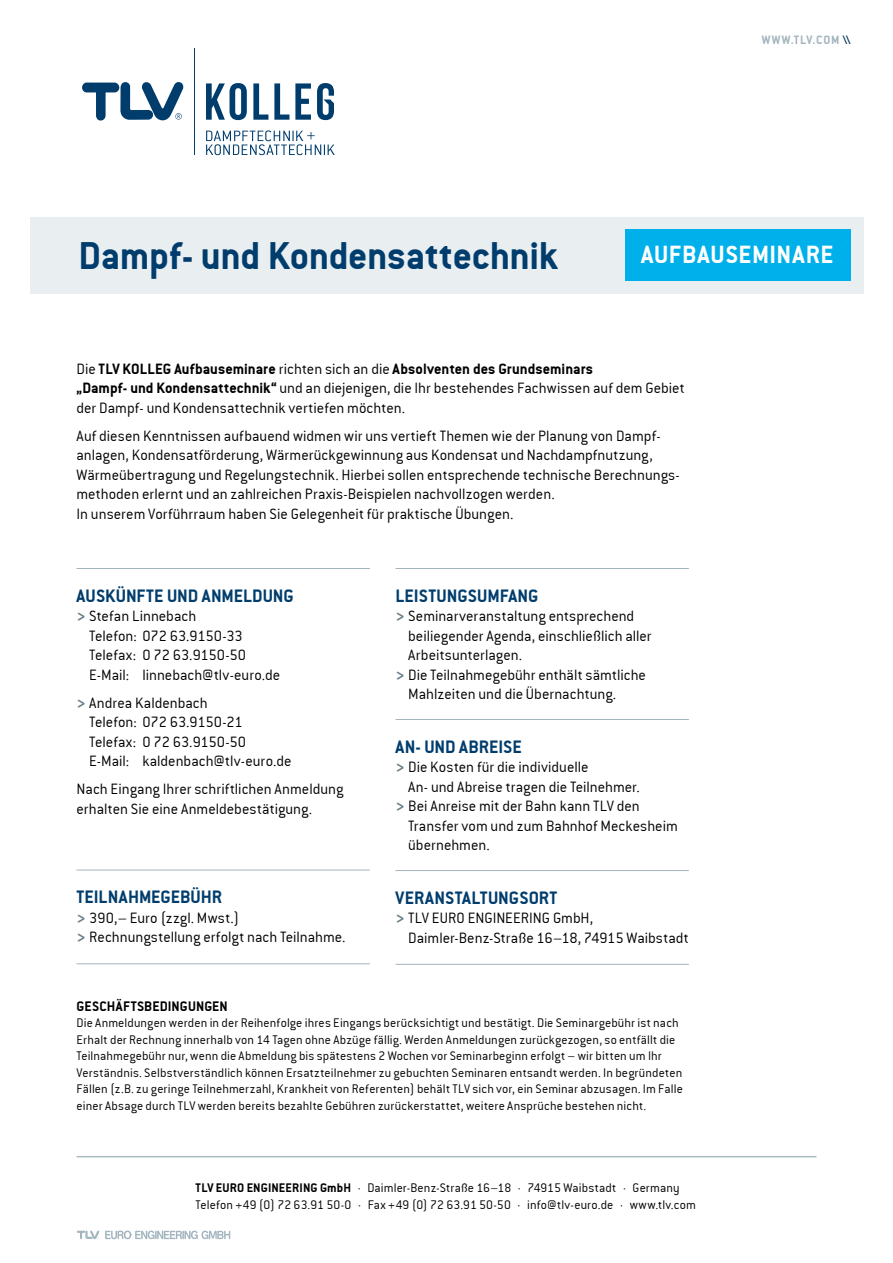
<style>
.page{position:relative;width:893px;height:1263px;background:#fff}
.page>*{position:absolute;margin:0;border:0;box-sizing:border-box;transform-origin:0 0}
.t1{font:42px "Conduit ITCTT Bold";letter-spacing:-.01em;color:#003d6d}
.t2{font:27px "Conduit ITCTT Bold";letter-spacing:.025em;color:#fff}
.t3{font:19.5px "Conduit ITCTT Bold";color:#003d6d}
.t4{font:16.2px/19.5px "Conduit ITCTT Light";color:#000}
.t5{font:16.2px "Conduit ITCTT Bold";letter-spacing:.005em;color:#000}
.t6{font:15px "Conduit ITCTT Bold";letter-spacing:.01em;color:#000}
.t7{font:13.5px/16.5px "Conduit ITCTT Light";letter-spacing:.01em;color:#000}
.t8{font:13.2px "Conduit ITCTT Bold";letter-spacing:.065em;color:#a3b5be}
.s1{color:#003560}
.s2{font-family:"Conduit ITCTT Light"}
.s3{font-family:"Conduit ITCTT Bold"}
.s4{font-family:"Conduit ITCTT Bold";font-size:18px;color:#697e88}
</style>
<div class="page">
<svg style="left:77px;top:1230px;width:22px;height:9px"></svg>
<svg style="left:105px;top:1230px;width:125px;height:9px"></svg>
<div style="left:30px;top:217px;width:833px;height:76px;background:#e6ebef"></div>
<div style="left:625px;top:230px;width:225px;height:51px;background:#00b0eb"></div>
<hr style="left:77px;top:1156px;width:739px;height:1px;background:#aabbc4">
<svg style="left:82px;top:82px;width:102px;height:39px"></svg>
<hr style="left:194px;top:48px;width:1px;height:107px;background:#003d6d">
<svg style="left:206px;top:130px;width:129px;height:25px"></svg>
<svg style="left:206px;top:83px;width:41px;height:37px"></svg>
<svg style="left:253px;top:83px;width:15px;height:37px"></svg>
<svg style="left:274px;top:83px;width:15px;height:37px"></svg>
<svg style="left:295px;top:83px;width:16px;height:37px"></svg>
<svg style="left:317px;top:83px;width:17px;height:37px"></svg>
<hr style="left:77px;top:568px;width:293px;height:1px;background:#a3b5be">
<hr style="left:77px;top:870px;width:293px;height:1px;background:#a3b5be">
<hr style="left:77px;top:963px;width:293px;height:1px;background:#a3b5be">
<hr style="left:395px;top:568px;width:294px;height:1px;background:#a3b5be">
<hr style="left:395px;top:719px;width:294px;height:1px;background:#a3b5be">
<hr style="left:395px;top:870px;width:294px;height:1px;background:#a3b5be">
<hr style="left:395px;top:964px;width:294px;height:1px;background:#a3b5be">
<p class="t8" style="left:762px;top:32px;width:90px">WWW.TLV.COM <span class="s1">\\</span></p>
<h1 class="t1" style="left:79px;top:230px;width:480px">Dampf- und Kondensattechnik</h1>
<h2 class="t2" style="left:641px;top:238px;width:194px">AUFBAUSEMINARE</h2>
<p class="t5" style="left:77px;top:359px;width:518px"><span class="s2">Die</span> TLV KOLLEG Aufbauseminare <span class="s2">richten sich an die</span> Absolventen des Grundseminars</p>
<p class="t4" style="left:77px;top:378px;width:610px"><span class="s3">„Dampf- und Kondensattechnik“</span> und an diejenigen, die Ihr bestehendes Fachwissen auf dem Gebiet der Dampf- und Kondensattechnik vertiefen möchten.</p>
<p class="t4" style="left:77px;top:425px;width:605px">Auf diesen Kenntnissen aufbauend widmen wir uns vertieft Themen wie der Planung von Dampf&shy;anlagen, Kondensatförderung, Wärmerückgewinnung aus Kondensat und Nachdampfnutzung, Wärmeübertragung und Regelungstechnik. Hierbei sollen entsprechende technische Berechnungs&shy;methoden erlernt und an zahlreichen Praxis-Beispielen nachvollzogen werden.<br>In unserem Vorführraum haben Sie Gelegenheit für praktische Übungen.</p>
<p class="t3" style="left:77px;top:584px;width:219px">AUSKÜNFTE UND ANMELDUNG</p>
<p class="t4" style="left:89px;top:606px;width:192px;text-indent:-13px"><span class="s4">&gt;</span> Stefan Linnebach<br>Telefon: 072 63.9150-33<br>Telefax: 0 72 63.9150-50<br>E-Mail: linnebach@tlv-euro.de</p>
<p class="t4" style="left:89px;top:692px;width:204px;text-indent:-13px"><span class="s4">&gt;</span> Andrea Kaldenbach<br>Telefon: 072 63.9150-21<br>Telefax: 0 72 63.9150-50<br>E-Mail: kaldenbach@tlv-euro.de</p>
<p class="t4" style="left:77px;top:779px;width:268px">Nach Eingang Ihrer schriftlichen Anmeldung erhalten Sie eine Anmeldebestätigung.</p>
<p class="t3" style="left:77px;top:885px;width:147px">TEILNAHMEGEBÜHR</p>
<p class="t4" style="left:77px;top:907px;width:271px"><span class="s4">&gt;</span> 390,– Euro (zzgl. Mwst.)<br><span class="s4">&gt;</span> Rechnungstellung erfolgt nach Teilnahme.</p>
<p class="t3" style="left:395px;top:584px;width:145px">LEISTUNGSUMFANG</p>
<p class="t4" style="left:395px;top:606px;width:240px"><span class="s4">&gt;</span> Seminarveranstaltung entsprechend</p>
<p class="t4" style="left:408px;top:625px;width:245px">beiliegender Agenda, einschließlich aller</p>
<p class="t4" style="left:408px;top:645px;width:115px">Arbeitsunterlagen.</p>
<p class="t4" style="left:395px;top:664px;width:252px"><span class="s4">&gt;</span> Die Teilnahmegebühr enthält sämtliche</p>
<p class="t4" style="left:408px;top:684px;width:210px">Mahlzeiten und die Übernachtung.</p>
<p class="t3" style="left:395px;top:735px;width:128px">AN- UND ABREISE</p>
<p class="t4" style="left:395px;top:757px;width:195px"><span class="s4">&gt;</span> Die Kosten für die individuelle</p>
<p class="t4" style="left:408px;top:776px;width:233px">An- und Abreise tragen die Teilnehmer.</p>
<p class="t4" style="left:395px;top:796px;width:246px"><span class="s4">&gt;</span> Bei Anreise mit der Bahn kann TLV den</p>
<p class="t4" style="left:408px;top:815px;width:271px">Transfer vom und zum Bahnhof Meckesheim</p>
<p class="t4" style="left:408px;top:835px;width:83px">übernehmen.</p>
<p class="t3" style="left:395px;top:886px;width:163px">VERANSTALTUNGSORT</p>
<p class="t4" style="left:408px;top:908px;width:282px;text-indent:-13px"><span class="s4">&gt;</span> TLV EURO ENGINEERING GmbH,<br>Daimler-Benz-Straße 16–18, 74915 Waibstadt</p>
<p class="t6" style="left:77px;top:997px;width:153px">GESCHÄFTSBEDINGUNGEN</p>
<p class="t7" style="left:77px;top:1014px;width:608px">Die Anmeldungen werden in der Reihenfolge ihres Eingangs berücksichtigt und bestätigt. Die Seminargebühr ist nach Erhalt der Rechnung innerhalb von 14 Tagen ohne Abzüge fällig. Werden Anmeldungen zurückgezogen, so entfällt die Teilnahmegebühr nur, wenn die Abmeldung bis spätestens 2 Wochen vor Seminarbeginn erfolgt – wir bitten um Ihr Verständnis. Selbstverständlich können Ersatzteilnehmer zu gebuchten Seminaren entsandt werden. In begründeten Fällen (z.B. zu geringe Teilnehmerzahl, Krankheit von Referenten) behält TLV sich vor, ein Seminar abzusagen. Im Falle einer Absage durch TLV werden bereits bezahlte Gebühren zurückerstattet, weitere Ansprüche bestehen nicht.</p>
<p class="t7" style="left:196px;top:1179px;width:502px"><span class="s3">TLV EURO ENGINEERING GmbH</span> · Daimler-Benz-Straße 16–18 · 74915 Waibstadt · Germany<br>Telefon +49 (0) 72 63.91 50-0 · Fax +49 (0) 72 63.91 50-50 · info@tlv-euro.de · www.tlv.com</p>
</div>
